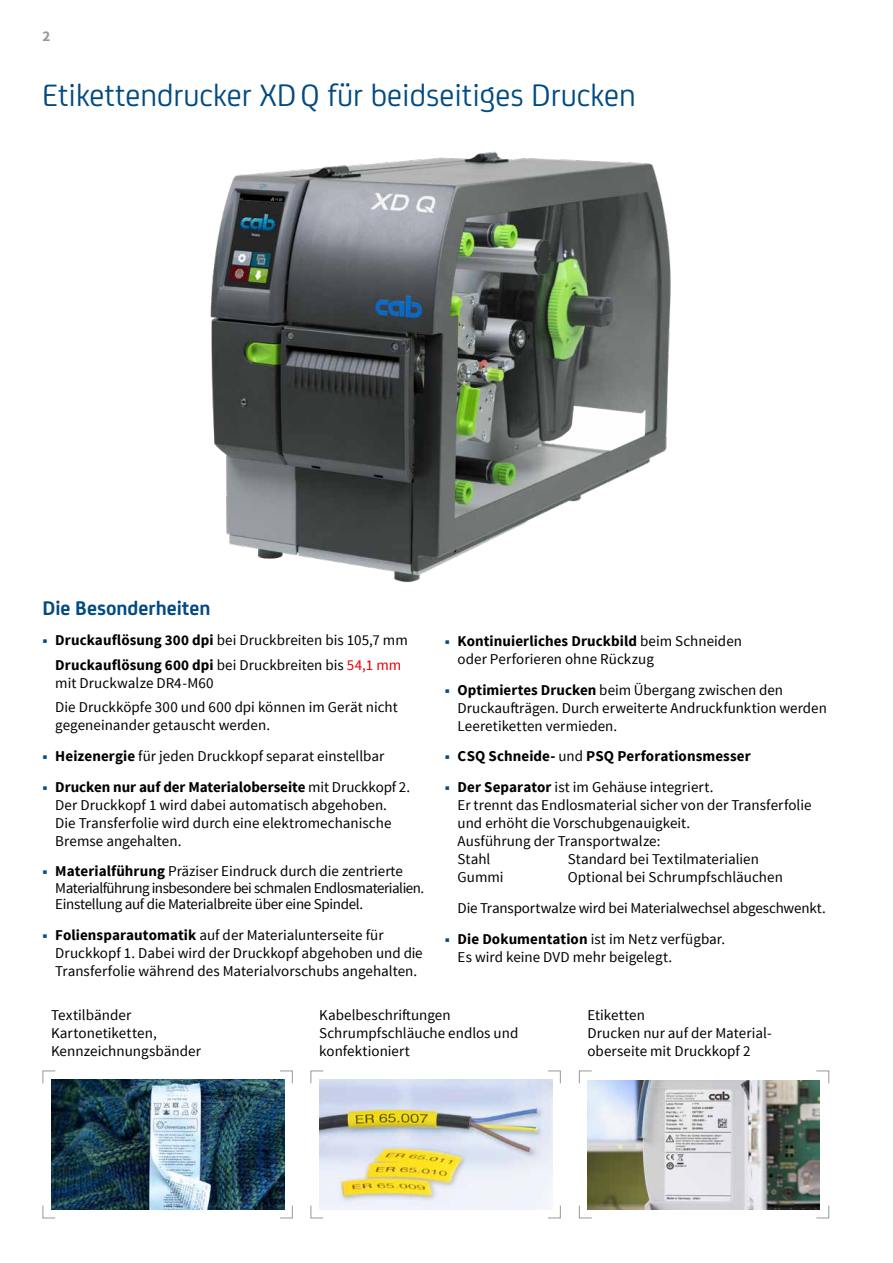
<style>
.page{position:relative;width:893px;height:1263px;background:#fff}
.page>*{position:absolute;margin:0;border:0;box-sizing:border-box;transform-origin:0 0}
.t1{font:33px "CA Sans";color:#004a83}
.t2{font:700 21px "CA Sans";color:#004a83}
.t3{font:15px/18px "Source Sans Pro";color:#000}
.t4{font:15px/16.5px "Source Sans Pro";letter-spacing:-.02em;color:#000}
.t5{font:700 15px "Source Sans Pro";letter-spacing:.005em;color:#000}
.t6{font:700 15px "Source Sans Pro";color:#97979b}
.s1{font-weight:700;color:#004a83}
.s2{font-weight:700}
.s3{color:#e60005}
.s4{color:#004a83}
.s5{font-weight:400}
</style>
<div class="page">
<svg style="left:42px;top:1070px;width:14px;height:14px"></svg>
<svg style="left:310px;top:1070px;width:14px;height:14px"></svg>
<svg style="left:579px;top:1070px;width:13px;height:14px"></svg>
<svg style="left:279px;top:1070px;width:14px;height:14px"></svg>
<svg style="left:547px;top:1070px;width:14px;height:14px"></svg>
<svg style="left:816px;top:1070px;width:13px;height:14px"></svg>
<svg style="left:42px;top:1205px;width:14px;height:14px"></svg>
<svg style="left:310px;top:1205px;width:14px;height:14px"></svg>
<svg style="left:579px;top:1205px;width:13px;height:14px"></svg>
<svg style="left:280px;top:1205px;width:13px;height:14px"></svg>
<svg style="left:548px;top:1205px;width:13px;height:14px"></svg>
<svg style="left:816px;top:1205px;width:13px;height:14px"></svg>
<img style="left:51px;top:1080px;width:233px;height:130px">
<img style="left:319px;top:1080px;width:233px;height:130px">
<img style="left:210px;top:151px;width:461px;height:432px">
<img style="left:588px;top:1080px;width:231px;height:129px">
<p class="t6" style="left:43px;top:26px;width:9px">2</p>
<h1 class="t1" style="left:43px;top:71px;width:595px">Etikettendrucker XDQ für beidseitiges Drucken</h1>
<h2 class="t2" style="left:43px;top:592px;width:170px">Die Besonderheiten</h2>
<p class="t3" style="left:43px;top:628px;width:367px;line-height:24.3px;text-align:center"><span class="s1">■</span> <span class="s2">Druckauflösung 300 dpi</span> bei Druckbreiten bis 105,7 mm<br><span class="s2">Druckauflösung 600 dpi</span> bei Druckbreiten bis <span class="s3">54,1 mm</span></p>
<p class="t3" style="left:55px;top:671px;width:344px;line-height:24.3px">mit Druckwalze DR4-M60<br>Die Druckköpfe 300 und 600 dpi können im Gerät nicht</p>
<p class="t3" style="left:55px;top:716px;width:216px">gegeneinander getauscht werden.</p>
<p class="t3" style="left:43px;top:747px;width:343px"><span class="s1">■</span> <span class="s2">Heizenergie</span> für jeden Druckkopf separat einstellbar</p>
<p class="t3" style="left:55px;top:778px;width:356px;text-indent:-13px"><span class="s1">■</span> <span class="s2">Drucken nur auf der Materialoberseite</span> mit Druckkopf 2.<br>Der Druckkopf 1 wird dabei automatisch abgehoben.<br>Die Transferfolie wird durch eine elektromechanische Bremse angehalten.</p>
<p class="t4" style="left:55px;top:863px;width:371px;text-indent:-13px"><span class="s1">■</span> <span class="s2">Materialführung</span> Präziser Eindruck durch die zentrierte<br>Materialführung insbesondere bei schmalen Endlosmaterialien.<br>Einstellung auf die Materialbreite über eine Spindel.</p>
<p class="t3" style="left:55px;top:926px;width:369px;text-indent:-13px"><span class="s1">■</span> <span class="s2">Foliensparautomatik</span> auf der Materialunterseite für<br>Druckkopf 1. Dabei wird der Druckkopf abgehoben und die<br>Transferfolie während des Materialvorschubs angehalten.</p>
<p class="t3" style="left:458px;top:632px;width:286px;text-indent:-13px"><span class="s1">■</span> <span class="s2">Kontinuierliches Druckbild</span> beim Schneiden oder Perforieren ohne Rückzug</p>
<p class="t3" style="left:458px;top:681px;width:371px;text-indent:-13px"><span class="s1">■</span> <span class="s2">Optimiertes Drucken</span> beim Übergang zwischen den<br>Druckaufträgen. Durch erweiterte Andruckfunktion werden<br>Leeretiketten vermieden.</p>
<p class="t5" style="left:445px;top:747px;width:307px"><span class="s4">■</span> CSQ Schneide- <span class="s5">und</span> PSQ Perforationsmesser</p>
<p class="t3" style="left:458px;top:778px;width:355px;text-indent:-13px"><span class="s1">■</span> <span class="s2">Der Separator</span> ist im Gehäuse integriert.<br>Er trennt das Endlosmaterial sicher von der Transferfolie und erhöht die Vorschubgenauigkeit.<br>Ausführung der Transportwalze:<br>Stahl</p>
<p class="t3" style="left:568px;top:850px;width:193px">Standard bei Textilmaterialien</p>
<p class="t3" style="left:458px;top:862px;width:370px;line-height:30.8px;text-indent:110px">Optional bei Schrumpfschläuchen<br>Die Transportwalze wird bei Materialwechsel abgeschwenkt.</p>
<p class="t3" style="left:458px;top:930px;width:269px;text-indent:-13px"><span class="s1">■</span> <span class="s2">Die Dokumentation</span> ist im Netz verfügbar.<br>Es wird keine DVD mehr beigelegt.</p>
<p class="t3" style="left:458px;top:868px;width:47px">Gummi</p>
<p class="t3" style="left:51px;top:1006px;width:152px">Textilbänder<br>Kartonetiketten,<br>Kennzeichnungsbänder</p>
<p class="t3" style="left:319px;top:1006px;width:201px">Kabelbeschriftungen<br>Schrumpfschläuche endlos und konfektioniert</p>
<p class="t3" style="left:587px;top:1006px;width:186px">Etiketten<br>Drucken nur auf der Material&shy;oberseite mit Druckkopf 2</p>
</div>
